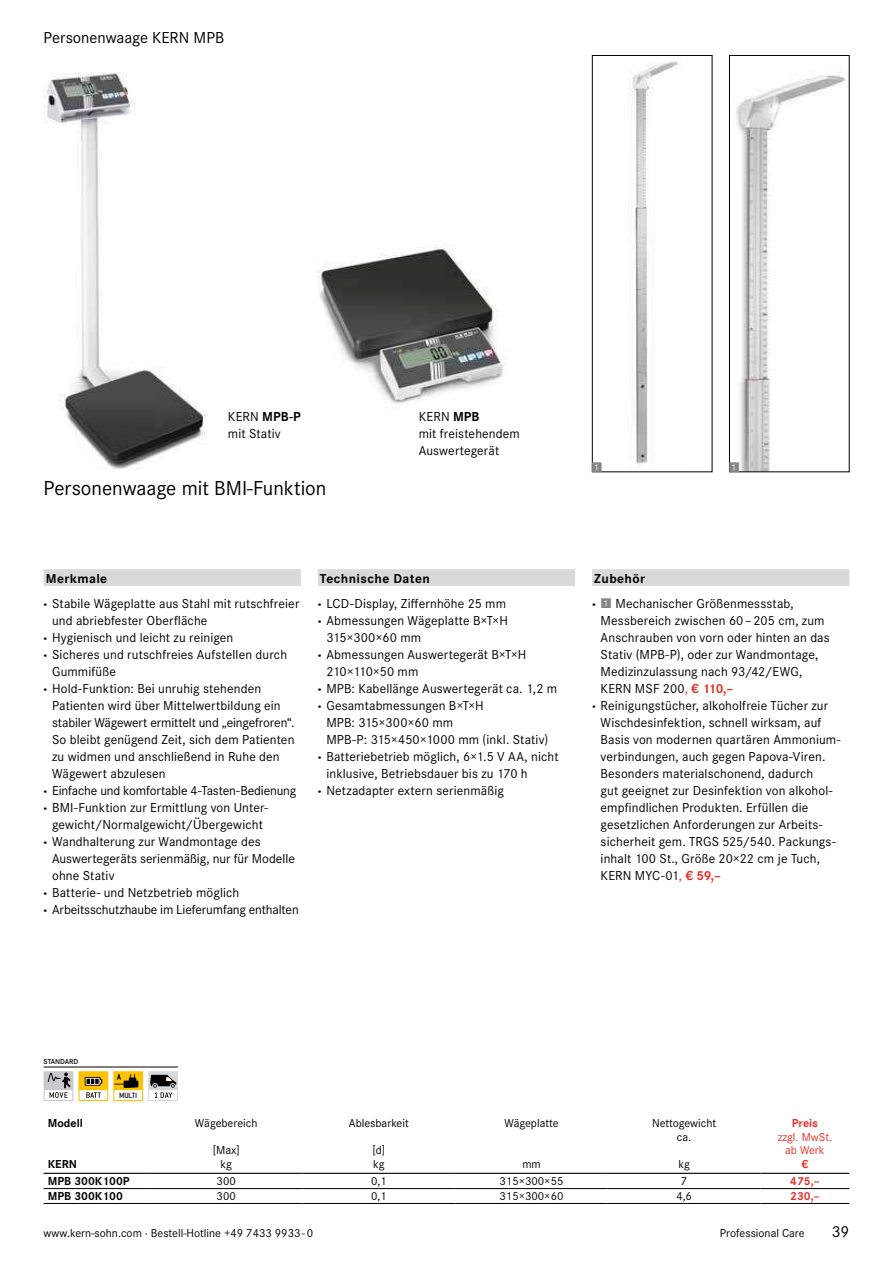
<style>
.page{position:relative;width:893px;height:1263px;background:#fff}
.page>*{position:absolute;margin:0;border:0;box-sizing:border-box;transform-origin:0 0}
.t1{font:21px "Corporate S Pro";color:#000}
.t2{font:16.5px "Corporate S Pro";color:#000}
.t3{font:13.5px/25.5px "Corporate S Pro";letter-spacing:.01em;color:#000}
.t4{font:13.5px "Corporate S Pro";letter-spacing:-.01em;color:#000}
.t5{font:13.5px "Corporate S Pro";letter-spacing:-.025em;color:#000}
.t6{font:700 13.5px "Corporate S Pro";color:#000}
.t7{font:13.05px "Square Frame Neg";color:#868686}
.t8{font:12px/13.5px "Corporate S Pro";color:#000;text-align:center}
.t9{font:700 12px "Corporate S Pro";color:#000}
.t10{font:700 12px "Corporate S Pro";color:#e63025}
.t11{font:12px/13.5px "Corporate S Pro";color:#e63025;text-align:center}
.t12{font:500 8.4px "Conduit ITC";letter-spacing:-.025em;color:#000}
.t13{font:600 7.5px "Corporate S Pro";color:#000}
.s1{font-weight:400}
.s2{font-weight:700}
.s3{font-weight:800}
.s4{font-family:"Square Frame Neg";font-size:13.05px;color:#868686}
.s5{color:#e63025}
.s6{font-weight:700;color:#e63025}
</style>
<div class="page">
<img style="left:45px;top:72px;width:161px;height:398px">
<img style="left:318px;top:244px;width:188px;height:160px">
<hr style="left:44px;top:1067px;width:34px;height:1px;background:#000">
<hr style="left:78px;top:1067px;width:35px;height:1px;background:#000">
<hr style="left:113px;top:1067px;width:35px;height:1px;background:#000">
<hr style="left:148px;top:1067px;width:30px;height:1px;background:#000">
<svg style="left:44px;top:1071px;width:134px;height:30px"></svg>
<hr style="left:44px;top:1188px;width:106px;height:1px;background:#000">
<hr style="left:150px;top:1188px;width:153px;height:1px;background:#000">
<hr style="left:303px;top:1188px;width:152px;height:1px;background:#000">
<hr style="left:455px;top:1188px;width:153px;height:1px;background:#000">
<hr style="left:608px;top:1188px;width:152px;height:1px;background:#000">
<hr style="left:760px;top:1188px;width:89px;height:1px;background:#000">
<hr style="left:44px;top:1203px;width:106px;height:1px;background:#000">
<hr style="left:150px;top:1203px;width:153px;height:1px;background:#000">
<hr style="left:303px;top:1203px;width:152px;height:1px;background:#000">
<hr style="left:455px;top:1203px;width:153px;height:1px;background:#000">
<hr style="left:608px;top:1203px;width:152px;height:1px;background:#000">
<hr style="left:760px;top:1203px;width:89px;height:1px;background:#000">
<hr style="left:44px;top:1173px;width:106px;height:1px;background:#000">
<hr style="left:150px;top:1173px;width:153px;height:1px;background:#000">
<hr style="left:303px;top:1173px;width:152px;height:1px;background:#000">
<hr style="left:455px;top:1173px;width:153px;height:1px;background:#000">
<hr style="left:608px;top:1173px;width:152px;height:1px;background:#000">
<hr style="left:760px;top:1173px;width:89px;height:1px;background:#000">
<img style="left:736px;top:75px;width:110px;height:395px">
<div style="left:729px;top:55px;width:120px;height:417px;border:1px solid #000"></div>
<img style="left:628px;top:61px;width:51px;height:403px">
<div style="left:592px;top:55px;width:120px;height:417px;border:1px solid #000"></div>
<div style="left:44px;top:569px;width:257px;height:17px;background:#d9dada"></div>
<div style="left:318px;top:569px;width:257px;height:17px;background:#d9dada"></div>
<div style="left:592px;top:569px;width:257px;height:17px;background:#d9dada"></div>
<p class="t2" style="left:44px;top:28px;width:182px">Personenwaage KERN MPB</p>
<p class="t6" style="left:228px;top:412px;width:75px"><span class="s1">KERN</span> MPB-P</p>
<p class="t3" style="left:419px;top:404px;width:62px">KERN <span class="s2">MPB</span></p>
<p class="t3" style="left:228px;top:421px;width:54px">mit Stativ</p>
<h1 class="t1" style="left:44px;top:477px;width:284px">Personenwaage mit BMI-Funktion</h1>
<p class="t3" style="left:419px;top:425px;width:103px;line-height:17px">mit freistehendem<br>Auswertegerät</p>
<p class="t3" style="left:44px;top:565px;width:257px"><span class="s2">Merkmale<br></span><span class="s3">·</span> Stabile Wägeplatte aus Stahl mit rutschfreier</p>
<p class="t3" style="left:52px;top:608px;width:157px">und abriebfester Oberfläche</p>
<p class="t3" style="left:44px;top:625px;width:191px"><span class="s3">·</span> Hygienisch und leicht zu reinigen</p>
<p class="t3" style="left:44px;top:642px;width:245px"><span class="s3">·</span> Sicheres und rutschfreies Aufstellen durch</p>
<p class="t3" style="left:52px;top:659px;width:65px">Gummifüße</p>
<p class="t3" style="left:44px;top:676px;width:219px"><span class="s3">·</span> Hold-Funktion: Bei unruhig stehenden</p>
<p class="t3" style="left:52px;top:693px;width:230px">Patienten wird über Mittelwertbildung ein</p>
<p class="t4" style="left:52px;top:716px;width:244px">stabiler Wägewert ermittelt und „eingefroren“.</p>
<p class="t3" style="left:52px;top:727px;width:244px">So bleibt genügend Zeit, sich dem Patienten</p>
<p class="t3" style="left:52px;top:744px;width:229px">zu widmen und anschließend in Ruhe den</p>
<p class="t3" style="left:52px;top:761px;width:115px">Wägewert abzulesen</p>
<p class="t4" style="left:44px;top:784px;width:254px"><span class="s3">·</span> Einfache und komfortable 4-Tasten-Bedienung</p>
<p class="t3" style="left:44px;top:795px;width:226px"><span class="s3">·</span> BMI-Funktion zur Ermittlung von Unter-</p>
<p class="t3" style="left:52px;top:812px;width:212px">gewicht/Normalgewicht/Übergewicht</p>
<p class="t3" style="left:44px;top:829px;width:219px"><span class="s3">·</span> Wandhalterung zur Wandmontage des</p>
<p class="t3" style="left:52px;top:846px;width:244px">Auswertegeräts serienmäßig, nur für Modelle</p>
<p class="t3" style="left:52px;top:863px;width:64px">ohne Stativ</p>
<p class="t3" style="left:44px;top:880px;width:197px"><span class="s3">·</span> Batterie- und Netzbetrieb möglich</p>
<p class="t4" style="left:44px;top:903px;width:257px"><span class="s3">·</span> Arbeitsschutzhaube im Lieferumfang enthalten</p>
<p class="t3" style="left:318px;top:565px;width:190px"><span class="s2">Technische Daten<br></span><span class="s3">·</span> LCD-Display, Ziffernhöhe 25 mm</p>
<p class="t3" style="left:318px;top:608px;width:192px"><span class="s3">·</span> Abmessungen Wägeplatte B×T×H</p>
<p class="t3" style="left:326px;top:625px;width:96px">315×300×60 mm</p>
<p class="t3" style="left:318px;top:642px;width:210px"><span class="s3">·</span> Abmessungen Auswertegerät B×T×H</p>
<p class="t5" style="left:326px;top:664px;width:93px">210×110×50 mm</p>
<p class="t3" style="left:318px;top:676px;width:241px"><span class="s3">·</span> MPB: Kabellänge Auswertegerät ca. 1,2 m</p>
<p class="t3" style="left:318px;top:693px;width:167px"><span class="s3">·</span> Gesamtabmessungen B×T×H</p>
<p class="t3" style="left:326px;top:710px;width:128px">MPB: 315×300×60 mm</p>
<p class="t3" style="left:326px;top:727px;width:223px">MPB-P: 315×450×1000 mm (inkl. Stativ)</p>
<p class="t3" style="left:318px;top:744px;width:242px"><span class="s3">·</span> Batteriebetrieb möglich, 6×1.5 V AA, nicht</p>
<p class="t3" style="left:326px;top:761px;width:203px">inklusive, Betriebsdauer bis zu 170 h</p>
<p class="t3" style="left:318px;top:778px;width:188px"><span class="s3">·</span> Netzadapter extern serienmäßig</p>
<p class="t7" style="left:591px;top:460px;width:13px">1</p>
<p class="t7" style="left:728px;top:460px;width:13px">1</p>
<p class="t3" style="left:592px;top:565px;width:203px"><span class="s2">Zubehör<br></span><span class="s3">·</span> <span class="s4">1</span> Mechanischer Größenmessstab,</p>
<p class="t3" style="left:601px;top:608px;width:225px">Messbereich zwischen 60 – 205 cm, zum</p>
<p class="t3" style="left:601px;top:625px;width:231px">Anschrauben von vorn oder hinten an das</p>
<p class="t3" style="left:601px;top:642px;width:219px">Stativ (MPB-P), oder zur Wandmontage,</p>
<p class="t3" style="left:601px;top:659px;width:203px">Medizinzulassung nach 93/42/EWG,</p>
<p class="t3" style="left:601px;top:676px;width:134px">KERN MSF 200<span class="s5">,</span> <span class="s6">€ 110,–</span></p>
<p class="t3" style="left:592px;top:693px;width:238px"><span class="s3">·</span> Reinigungstücher, alkoholfreie Tücher zur</p>
<p class="t3" style="left:601px;top:710px;width:222px">Wischdesinfektion, schnell wirksam, auf</p>
<p class="t3" style="left:601px;top:727px;width:241px">Basis von modernen quartären Ammonium-</p>
<p class="t3" style="left:601px;top:744px;width:226px">verbindungen, auch gegen Papova-Viren.</p>
<p class="t3" style="left:601px;top:761px;width:214px">Besonders materialschonend, dadurch</p>
<p class="t3" style="left:601px;top:778px;width:233px">gut geeignet zur Desinfektion von alkohol-</p>
<p class="t3" style="left:601px;top:795px;width:209px">empfindlichen Produkten. Erfüllen die</p>
<p class="t3" style="left:601px;top:812px;width:223px">gesetzlichen Anforderungen zur Arbeits-</p>
<p class="t3" style="left:601px;top:829px;width:236px">sicherheit gem. TRGS 525/540. Packungs-</p>
<p class="t3" style="left:601px;top:846px;width:221px">inhalt 100 St., Größe 20×22 cm je Tuch,</p>
<p class="t3" style="left:601px;top:863px;width:122px">KERN MYC-01<span class="s5">,</span> <span class="s6">€ 59,–</span></p>
<p class="t13" style="left:44px;top:1056px;width:36px">STANDARD</p>
<p class="t12" style="left:119px;top:1090px;width:19px">MULTI</p>
<p class="t9" style="left:48px;top:1119px;width:37px">Modell</p>
<p class="t8" style="left:195px;top:1117px;width:64px">Wägebereich</p>
<p class="t8" style="left:349px;top:1117px;width:62px">Ablesbarkeit</p>
<p class="t8" style="left:504px;top:1117px;width:56px">Wägeplatte</p>
<p class="t8" style="left:652px;top:1117px;width:66px">Nettogewicht ca.</p>
<p class="t10" style="left:792px;top:1119px;width:28px">Preis</p>
<p class="t11" style="left:778px;top:1130px;width:56px">zzgl. MwSt. ab Werk</p>
<p class="t8" style="left:213px;top:1144px;width:29px">[Max] kg</p>
<p class="t8" style="left:372px;top:1142px;width:14px;line-height:14.7px;text-align:left">[d] kg</p>
<p class="t8" style="left:522px;top:1157px;width:20px">mm</p>
<p class="t8" style="left:678px;top:1157px;width:13px">kg</p>
<p class="t10" style="left:801px;top:1159px;width:8px">€</p>
<p class="t9" style="left:48px;top:1159px;width:31px">KERN</p>
<p class="t9" style="left:48px;top:1177px;width:83px">MPB 300K100P</p>
<p class="t8" style="left:217px;top:1174px;width:21px">300</p>
<p class="t8" style="left:371px;top:1174px;width:17px">0,1</p>
<p class="t8" style="left:500px;top:1174px;width:65px">315×300×55</p>
<p class="t8" style="left:681px;top:1174px;width:8px">7</p>
<p class="t10" style="left:790px;top:1177px;width:31px">475,–</p>
<p class="t9" style="left:48px;top:1192px;width:77px">MPB 300K100</p>
<p class="t8" style="left:217px;top:1189px;width:21px">300</p>
<p class="t8" style="left:371px;top:1189px;width:17px">0,1</p>
<p class="t8" style="left:500px;top:1189px;width:65px">315×300×60</p>
<p class="t8" style="left:676px;top:1189px;width:17px">4,6</p>
<p class="t10" style="left:790px;top:1192px;width:31px">230,–</p>
<p class="t8" style="left:44px;top:1227px;width:271px">www.kern-sohn.com · Bestell-Hotline +49 7433 9933 - 0</p>
<p class="t8" style="left:720px;top:1227px;width:86px">Professional Care</p>
<p class="t2" style="left:832px;top:1223px;width:19px">39</p>
</div>
